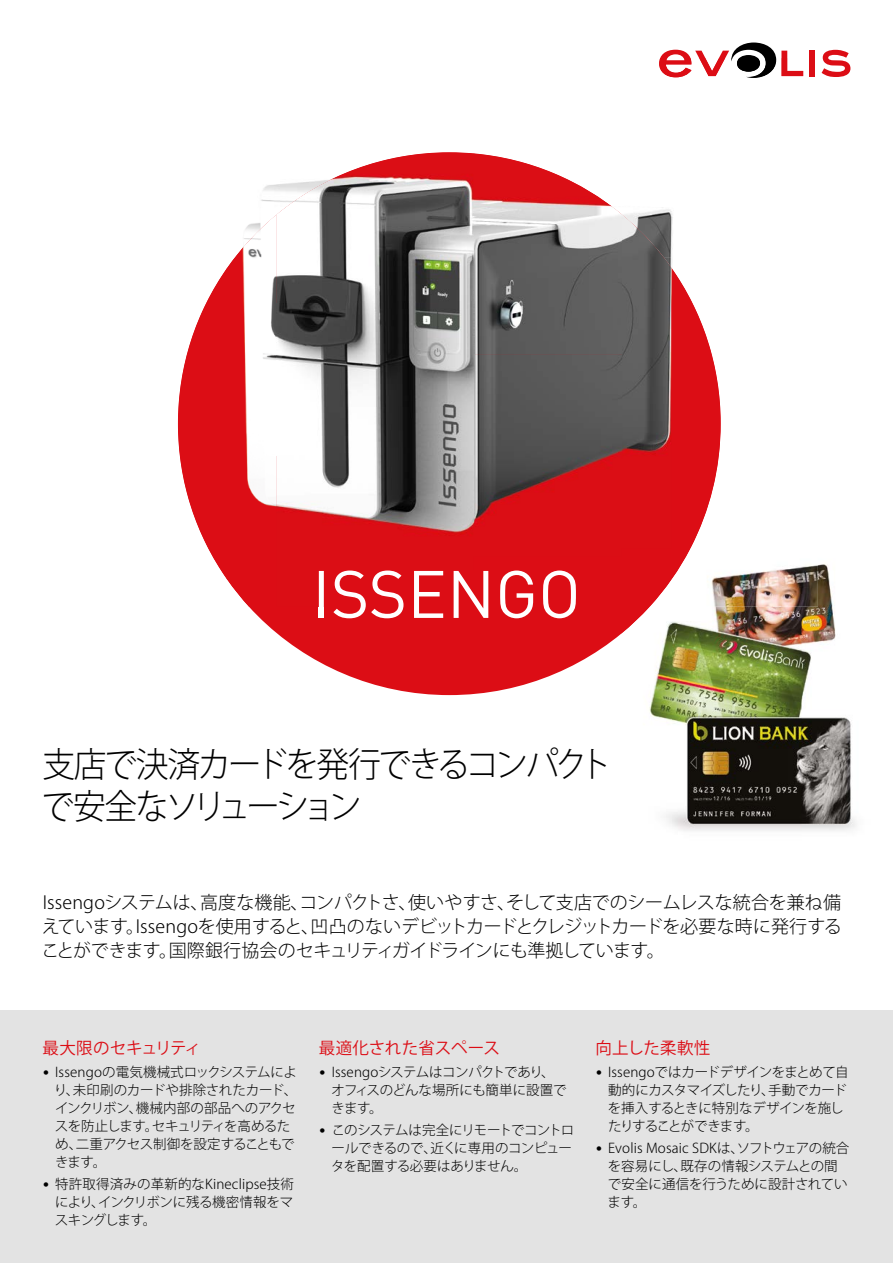
<style>
.page{position:relative;width:893px;height:1263px;background:#fff}
.page>*{position:absolute;margin:0;border:0;box-sizing:border-box;transform-origin:0 0}
.t1{font:66px "DIN Pro";color:#fff}
.t2{font:300 34.5px/42px "Koz Go Pro";letter-spacing:-.075em;color:#000;scale:.95 1}
.t3{font:300 18px/24px "Koz Go Pro";letter-spacing:-.03em;color:#000;text-align:justify}
.t4{font:16.5px "Koz Go Pro";letter-spacing:.01em;color:#dc0d15}
.t5{font:300 13.5px/18px "Koz Go Pro";letter-spacing:-.02em;color:#000}
.t6{font:300 13.5px/18px "Koz Go Pro";letter-spacing:.01em;color:#000}
.s1{font-family:"DIN Pro";font-weight:400}
</style>
<div class="page">
<div style="left:178px;top:152px;width:543px;height:543px;background:#dc0d15;border-radius:50%"></div>
<div style="left:0;top:1010px;width:893px;height:253px;background:#e3e3e3"></div>
<div style="left:809px;top:51px;width:6px;height:25px;background:#dc0d15"></div>
<svg style="left:822px;top:50px;width:28px;height:27px"></svg>
<svg style="left:660px;top:43px;width:128px;height:15px"></svg>
<img style="left:631px;top:209px;width:42px;height:40px">
<img style="left:276px;top:152px;width:346px;height:455px">
<img style="left:227px;top:214px;width:50px;height:393px">
<img style="left:622px;top:214px;width:50px;height:239px">
<img style="left:178px;top:268px;width:49px;height:312px">
<img style="left:671px;top:268px;width:50px;height:279px">
<img style="left:731px;top:58px;width:45px;height:20px">
<img style="left:699px;top:58px;width:26px;height:18px">
<img style="left:781px;top:58px;width:22px;height:18px">
<img style="left:659px;top:58px;width:33px;height:19px">
<img style="left:319px;top:570px;width:257px;height:37px">
<img style="left:801px;top:564px;width:55px;height:267px">
<img style="left:649px;top:607px;width:152px;height:224px">
<img style="left:621px;top:607px;width:29px;height:27px">
<img style="left:690px;top:548px;width:128px;height:59px">
<img style="left:621px;top:548px;width:69px;height:59px">
<h1 class="t1" style="left:312px;top:549px;width:270px">ISSENGO</h1>
<h2 class="t2" style="left:42px;top:743px;width:602px">支店で決済カードを発行できるコンパクトで安全なソリューション</h2>
<h3 class="t3" style="left:41px;top:890px;width:802px">Issengoシステムは、高度な機能、コンパクトさ、使いやすさ、そして支店でのシームレスな統合を兼ね備えています。Issengoを使用すると、凹凸のないデビットカードとクレジットカードを必要な時に発行することができます。国際銀行協会のセキュリティガイドラインにも準拠しています。</h3>
<p class="t4" style="left:43px;top:1038px;width:160px">最大限のセキュリティ</p>
<p class="t5" style="left:54px;top:1063px;width:245px;text-indent:-11px"><span class="s1">•</span> Issengoの電気機械式ロックシステムにより、未印刷のカードや排除されたカード、インクリボン、機械内部の部品へのアクセスを防止します。セキュリティを高めるため、二重アクセス制御を設定することもできます。</p>
<p class="t5" style="left:55px;top:1175px;width:241px;text-align:justify;text-indent:-12px"><span class="s1">•</span> 特許取得済みの革新的なKineclipse技術により、インクリボンに残る機密情報をマスキングします。</p>
<p class="t4" style="left:319px;top:1038px;width:183px">最適化された省スペース</p>
<p class="t5" style="left:331px;top:1063px;width:237px;text-indent:-12px"><span class="s1">•</span> Issengoシステムはコンパクトであり、オフィスのどんな場所にも簡単に設置できます。</p>
<p class="t5" style="left:331px;top:1121px;width:245px;text-indent:-12px"><span class="s1">•</span> このシステムは完全にリモートでコントロールできるので、近くに専用のコンピュータを配置する必要はありません。</p>
<p class="t4" style="left:595px;top:1038px;width:117px">向上した柔軟性</p>
<p class="t5" style="left:608px;top:1063px;width:242px;text-indent:-12px"><span class="s1">•</span> Issengoではカードデザインをまとめて自動的にカスタマイズしたり、手動でカードを挿入するときに特別なデザインを施したりすることができます。</p>
<p class="t6" style="left:608px;top:1139px;width:243px;text-indent:-12px"><span class="s1">•</span> Evolis Mosaic SDKは、ソフトウェアの統合を容易にし、既存の情報システムとの間で安全に通信を行うために設計されています。</p>
</div>
